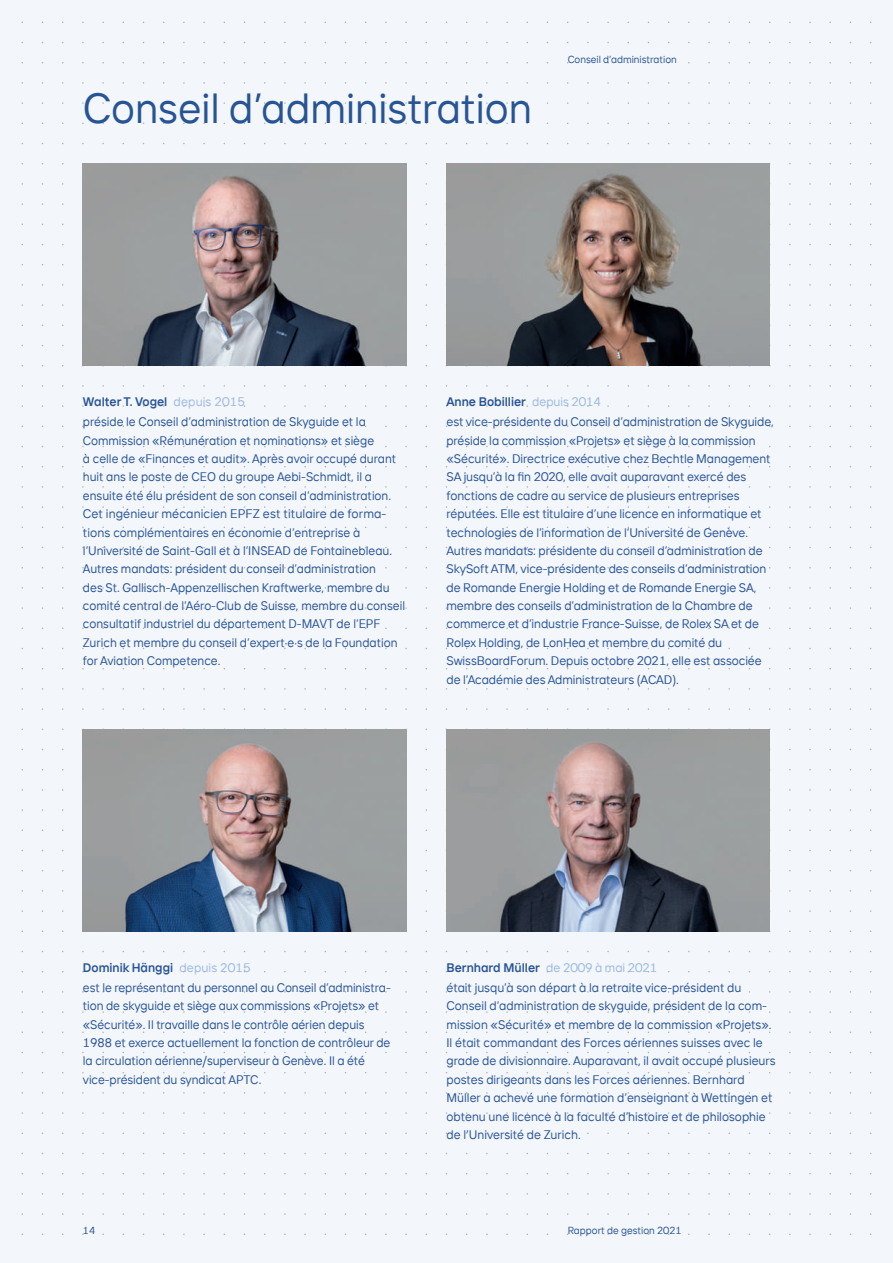
<style>
.page{position:relative;width:893px;height:1263px;background:#f3f6fb}
.page>*{position:absolute;margin:0;border:0;box-sizing:border-box;transform-origin:0 0}
.t1{font:42px "TT Interphases";color:#275494}
.t2{font:12.3px/18.5px "TT Interphases";letter-spacing:-.005em;color:#275494}
.t3{font:10.2px "TT Interphases";color:#275494}
.s1{font-weight:600}
.s2{color:#9ab9e1}
</style>
<div class="page">
<img style="left:83px;top:164px;width:323px;height:202px">
<img style="left:446px;top:729px;width:324px;height:202px">
<img style="left:83px;top:729px;width:323px;height:202px">
<img style="left:446px;top:164px;width:324px;height:202px">
<h1 class="t1" style="left:83px;top:82px;width:451px">Conseil d’administration</h1>
<p class="t3" style="left:568px;top:53px;width:111px">Conseil d’administration</p>
<p class="t2" style="left:83px;top:391px;width:284px;line-height:20.2px"><span class="s1">Walter T. Vogel</span> <span class="s2">depuis 2015<br></span>préside le Conseil d’administration de Skyguide et la</p>
<p class="t2" style="left:83px;top:431px;width:324px">Commission «Rémunération et nominations» et siège<br>à celle de «Finances et audit». Après avoir occupé durant huit ans le poste de CEO du groupe Aebi-Schmidt, il a ensuite été élu président de son conseil d’administration.<br>Cet ingénieur mécanicien EPFZ est titulaire de forma&shy;tions complémentaires en économie d’entreprise à l’Université de Saint-Gall et à l’INSEAD de Fontainebleau.<br>Autres mandats: président du conseil d’administration<br>des St. Gallisch-Appenzellischen Kraftwerke, membre du comité central de l’Aéro-Club de Suisse, membre du conseil consultatif industriel du département D-MAVT de l’EPF Zurich et membre du conseil d’expert·e·s de la Foundation for Aviation Competence.</p>
<p class="t2" style="left:446px;top:391px;width:329px;line-height:20.2px"><span class="s1">Anne Bobillier</span> <span class="s2">depuis 2014<br></span>est vice-présidente du Conseil d’administration de Skyguide,</p>
<p class="t2" style="left:446px;top:431px;width:326px">préside la commission «Projets» et siège à la commission «Sécurité». Directrice exécutive chez Bechtle Management SA jusqu’à la fin 2020, elle avait auparavant exercé des fonctions de cadre au service de plusieurs entreprises réputées. Elle est titulaire d’une licence en informatique et technologies de l’information de l’Université de Genève.<br>Autres mandats: présidente du conseil d’administration de SkySoft ATM, vice-présidente des conseils d’administration de Romande Energie Holding et de Romande Energie SA, membre des conseils d’administration de la Chambre de commerce et d’industrie France-Suisse, de Rolex SA et de Rolex Holding, de LonHea et membre du comité du SwissBoardForum. Depuis octobre 2021, elle est associée de l’Académie des Administrateurs (ACAD).</p>
<p class="t2" style="left:83px;top:957px;width:309px;line-height:20.2px"><span class="s1">Dominik Hänggi</span> <span class="s2">depuis 2015<br></span>est le représentant du personnel au Conseil d’administra-</p>
<p class="t2" style="left:83px;top:996px;width:309px">tion de skyguide et siège aux commissions «Projets» et «Sécurité». Il travaille dans le contrôle aérien depuis 1988 et exerce actuellement la fonction de contrôleur de la circulation aérienne/superviseur à Genève. Il a été vice-président du syndicat APTC.</p>
<p class="t2" style="left:446px;top:957px;width:296px;line-height:20.2px"><span class="s1">Bernhard Müller</span> <span class="s2">de 2009 à mai 2021<br></span>était jusqu’à son départ à la retraite vice-président du</p>
<p class="t2" style="left:446px;top:996px;width:331px">Conseil d’administration de skyguide, président de la com - mission «Sécurité» et membre de la commission «Projets».<br>Il était commandant des Forces aériennes suisses avec le grade de divisionnaire. Auparavant, il avait occupé plusieurs postes dirigeants dans les Forces aériennes. Bernhard Müller a achevé une formation d’enseignant à Wettingen et obtenu une licence à la faculté d’histoire et de philosophie de l’Université de Zurich.</p>
<p class="t3" style="left:83px;top:1224px;width:14px">14</p>
<p class="t3" style="left:568px;top:1224px;width:115px">Rapport de gestion 2021</p>
</div>
